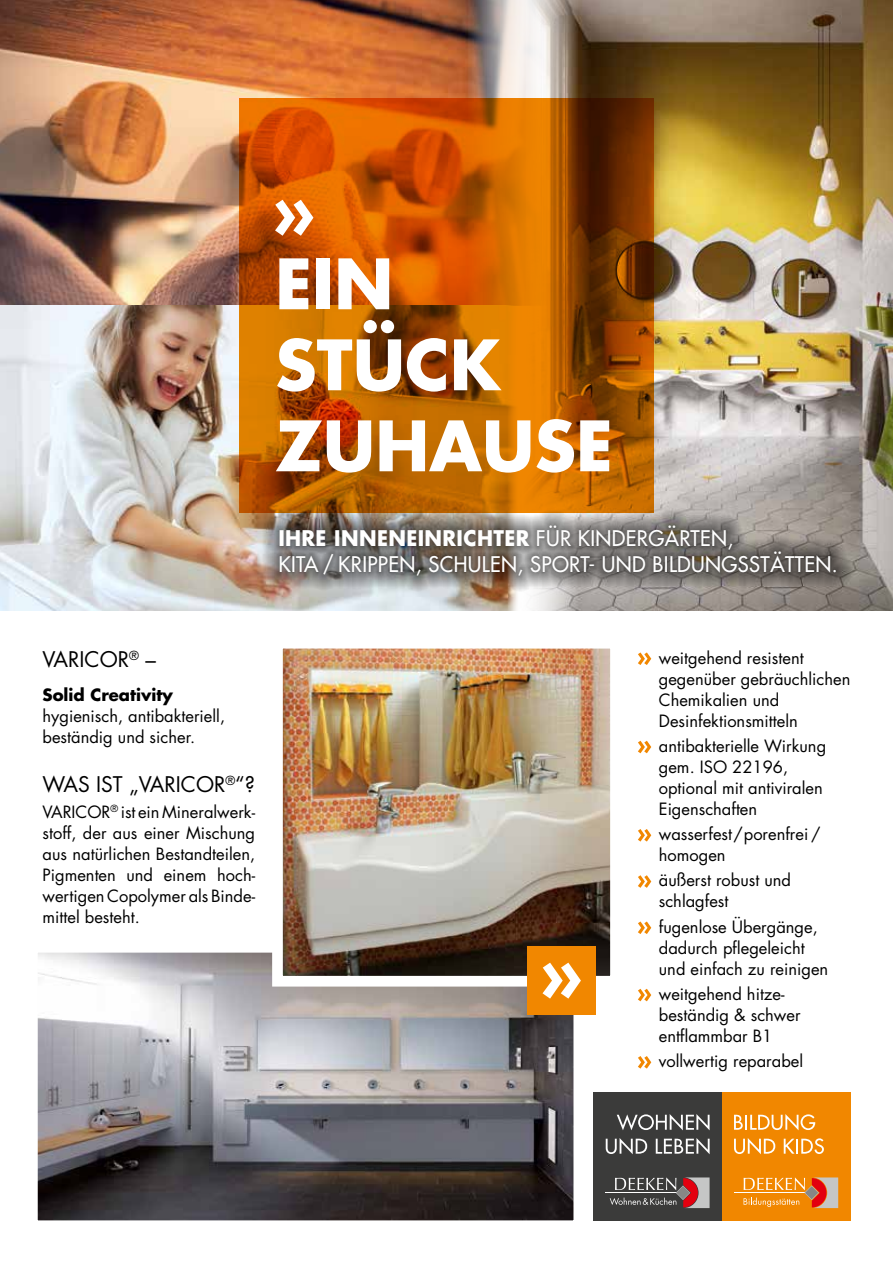
<style>
.page{position:relative;width:893px;height:1263px;background:#fff}
.page>*{position:absolute;margin:0;border:0;box-sizing:border-box;transform-origin:0 0}
.t1{font:700 67.5px/81px "Futura";color:#fff}
.t2{font:21px/25.2px "Futura";letter-spacing:.02em;color:#fff}
.t3{font:21px "Futura";color:#000}
.t4{font:16.5px/21px "Futura";color:#000}
.t5{font:700 16.5px "Futura";color:#000}
.s1{font-weight:700}
</style>
<div class="page">
<img style="left:533px;top:0;width:360px;height:610px">
<img style="left:0;top:0;width:552px;height:305px">
<img style="left:0;top:305px;width:517px;height:305px">
<svg style="left:37px;top:952px;width:537px;height:269px;background:#827f83"></svg>
<img style="left:267px;top:648px;width:344px;height:344px">
<svg style="left:239px;top:98px;width:415px;height:414px;background:#b85800"></svg>
<svg style="left:275px;top:200px;width:38px;height:36px"></svg>
<div style="left:527px;top:946px;width:69px;height:69px;background:#f18700"></div>
<svg style="left:542px;top:963px;width:39px;height:36px"></svg>
<svg style="left:263px;top:509px;width:590px;height:83px;background:#827a72"></svg>
<svg style="left:638px;top:652px;width:13px;height:13px"></svg>
<svg style="left:638px;top:741px;width:13px;height:12px"></svg>
<svg style="left:638px;top:829px;width:13px;height:12px"></svg>
<svg style="left:638px;top:875px;width:13px;height:13px"></svg>
<svg style="left:638px;top:921px;width:13px;height:13px"></svg>
<svg style="left:638px;top:989px;width:13px;height:12px"></svg>
<svg style="left:638px;top:1056px;width:13px;height:12px"></svg>
<div style="left:593px;top:1092px;width:129px;height:128px;background:#3b3b3a"></div>
<svg style="left:617px;top:1114px;width:92px;height:16px"></svg>
<svg style="left:606px;top:1138px;width:41px;height:16px"></svg>
<svg style="left:656px;top:1138px;width:54px;height:16px"></svg>
<hr style="left:605px;top:1192px;width:72px;height:1px;background:#fff">
<svg style="left:610px;top:1177px;width:100px;height:31px"></svg>
<div style="left:722px;top:1092px;width:128px;height:128px;background:#f18700"></div>
<hr style="left:734px;top:1192px;width:71px;height:1px;background:#fff">
<svg style="left:743px;top:1177px;width:95px;height:31px"></svg>
<svg style="left:734px;top:1114px;width:81px;height:16px"></svg>
<svg style="left:734px;top:1138px;width:41px;height:16px"></svg>
<svg style="left:784px;top:1138px;width:40px;height:16px"></svg>
<h1 class="t1" style="left:275px;top:242px;width:339px">EIN<br>STÜCK<br>ZUHAUSE</h1>
<p class="t2" style="left:278px;top:526px;width:561px"><span class="s1">IHRE INNENEINRICHTER</span> FÜR KINDERGÄRTEN,<br>KITA / KRIPPEN, SCHULEN, SPORT- UND BILDUNGSSTÄTTEN.</p>
<p class="t3" style="left:43px;top:645px;width:115px">VARICOR<sup>®</sup> –</p>
<p class="t5" style="left:43px;top:683px;width:132px">Solid Creativity</p>
<p class="t4" style="left:43px;top:705px;width:184px">hygienisch, antibakteriell, beständig und sicher.</p>
<p class="t3" style="left:43px;top:770px;width:214px">WAS IST „VARICOR<sup>®</sup>“?</p>
<p class="t4" style="left:43px;top:801px;width:214px;text-align:justify">VARICOR<sup>®</sup> ist ein Mineralwerk&shy;stoff, der aus einer Mischung aus natürlichen Bestandteilen, Pigmenten und einem hoch&shy;wertigen Copolymer als Binde&shy;mittel besteht.</p>
<p class="t4" style="left:659px;top:647px;width:193px">weitgehend resistent gegenüber gebräuchlichen<br>Chemikalien und<br>Desinfektionsmitteln</p>
<p class="t4" style="left:659px;top:735px;width:169px">antibakterielle Wirkung gem. ISO 22196, optional mit antiviralen<br>Eigenschaften</p>
<p class="t4" style="left:659px;top:823px;width:163px">wasserfest/porenfrei / homogen</p>
<p class="t4" style="left:659px;top:869px;width:134px">äußerst robust und schlagfest</p>
<p class="t4" style="left:659px;top:916px;width:171px">fugenlose Übergänge, dadurch pflegeleicht und einfach zu reinigen</p>
<p class="t4" style="left:659px;top:983px;width:143px">weitgehend hitze&shy;beständig &amp; schwer entflammbar B1</p>
<p class="t4" style="left:659px;top:1050px;width:146px">vollwertig reparabel</p>
</div>
